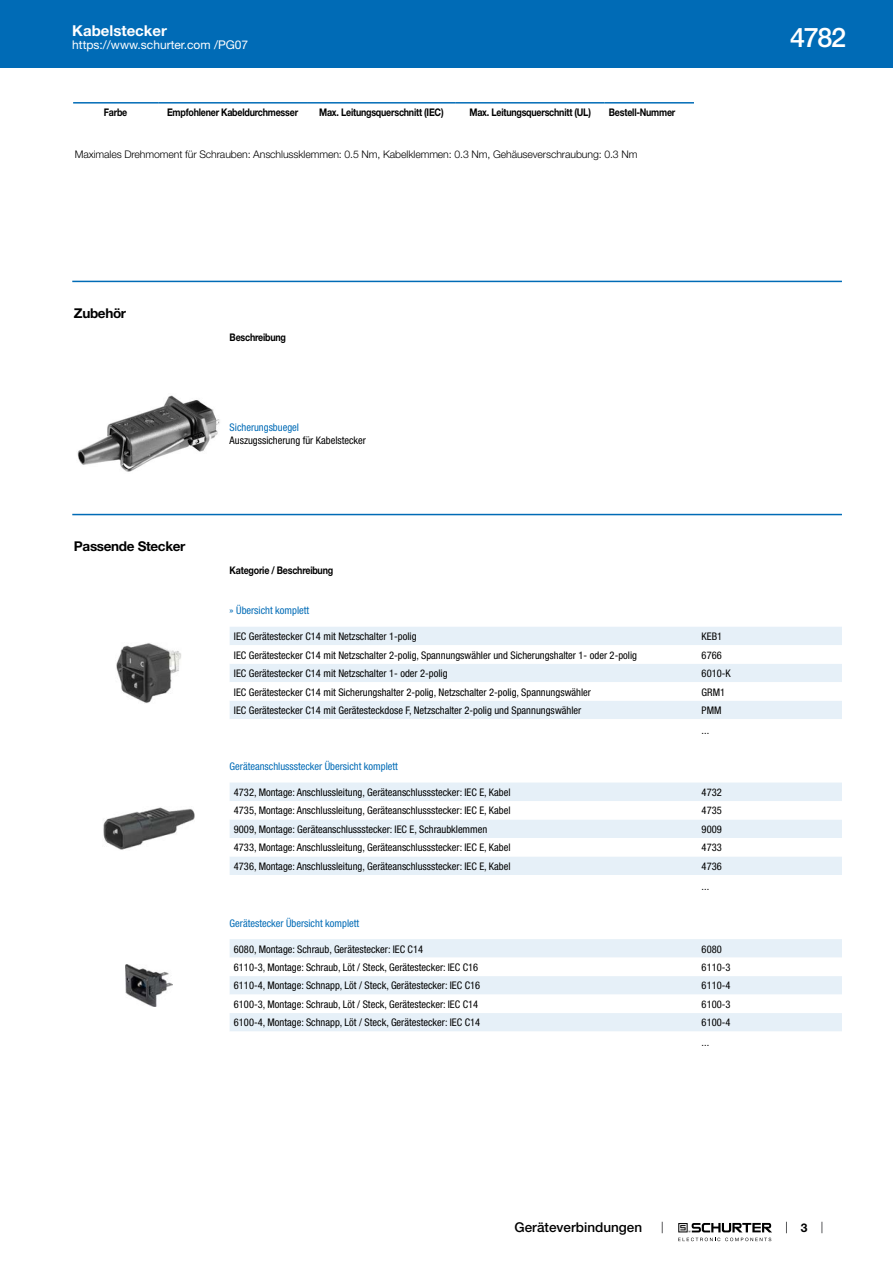
<style>
.page{position:relative;width:893px;height:1263px;background:#fff}
.page>*{position:absolute;margin:0;border:0;box-sizing:border-box;transform-origin:0 0}
.t1{font:500 27px "Helvetica Neue LT";color:#fff}
.t2{font:700 15px "Helvetica Neue LT";color:#fff}
.t3{font:700 13.5px "Helvetica Neue LT";letter-spacing:-.025em;color:#000}
.t4{font:500 13.5px "Helvetica Neue LT";color:#000}
.t5{font:12px "Helvetica Neue LT";color:#fff}
.t6{font:700 12px "Helvetica Neue LT";color:#000}
.t7{font:condensed 10.5px/19.6px "Helvetica Neue LT";color:#000}
.t8{font:700 10.5px "Helvetica Neue LT";letter-spacing:-.025em;color:#000;scale:.85 1}
.t9{font:condensed 10.5px "Helvetica Neue LT";color:#006bb6}
.t10{font:300 10.5px "Helvetica Neue LT";letter-spacing:-.01em;color:#000}
</style>
<div class="page">
<svg style="left:678px;top:1223px;width:94px;height:18px"></svg>
<div style="left:0;top:0;width:893px;height:68px;background:#006bb6"></div>
<hr style="left:73px;top:102px;width:85px;height:2px;background:#006bb6">
<hr style="left:158px;top:102px;width:149px;height:2px;background:#006bb6">
<hr style="left:307px;top:102px;width:149px;height:2px;background:#006bb6">
<hr style="left:456px;top:102px;width:149px;height:2px;background:#006bb6">
<hr style="left:605px;top:102px;width:89px;height:2px;background:#006bb6">
<hr style="left:72px;top:281px;width:770px;height:1px;background:#006bb6">
<img style="left:77px;top:395px;width:143px;height:77px">
<hr style="left:72px;top:514px;width:770px;height:1px;background:#006bb6">
<img style="left:116px;top:643px;width:65px;height:60px">
<div style="left:230px;top:627px;width:612px;height:18px;background:#e6f0f8"></div>
<svg style="left:230px;top:664px;width:612px;height:55px;fill:#e6f0f8"></svg>
<img style="left:103px;top:807px;width:92px;height:43px">
<div style="left:230px;top:782px;width:612px;height:19px;background:#e6f0f8"></div>
<svg style="left:230px;top:820px;width:612px;height:55px;fill:#e6f0f8"></svg>
<img style="left:125px;top:964px;width:47px;height:42px">
<div style="left:230px;top:939px;width:612px;height:18px;background:#e6f0f8"></div>
<svg style="left:230px;top:957px;width:612px;height:74px"></svg>
<h2 class="t2" style="left:72px;top:21px;width:96px">Kabelstecker</h2>
<p class="t5" style="left:72px;top:38px;width:178px">https://www.schurter.com /PG07</p>
<p class="t8" style="left:104px;top:106px;width:29px">Farbe</p>
<p class="t8" style="left:167px;top:106px;width:156px">Empfohlener Kabeldurchmesser</p>
<p class="t8" style="left:319px;top:106px;width:148px">Max. Leitungsquerschnitt (IEC)</p>
<p class="t8" style="left:469px;top:106px;width:144px">Max. Leitungsquerschnitt (UL)</p>
<p class="t8" style="left:609px;top:106px;width:80px">Bestell-Nummer</p>
<p class="t10" style="left:75px;top:148px;width:564px">Maximales Drehmoment für Schrauben: Anschlussklemmen: 0.5 Nm, Kabelklemmen: 0.3 Nm, Gehäuseverschraubung: 0.3 Nm</p>
<p class="t3" style="left:74px;top:304px;width:54px">Zubehör</p>
<p class="t3" style="left:74px;top:537px;width:113px">Passende Stecker</p>
<p class="t8" style="left:230px;top:330px;width:68px">Beschreibung</p>
<p class="t9" style="left:230px;top:421px;width:71px">Sicherungsbuegel</p>
<p class="t7" style="left:230px;top:430px;width:138px">Auszugssicherung für Kabelstecker</p>
<p class="t8" style="left:230px;top:564px;width:123px">Kategorie / Beschreibung</p>
<p class="t9" style="left:230px;top:604px;width:81px">» Übersicht komplett</p>
<p class="t7" style="left:234px;top:626px;width:184px">IEC Gerätestecker C14 mit Netzschalter 1-polig</p>
<p class="t7" style="left:702px;top:626px;width:22px">KEB1</p>
<p class="t7" style="left:234px;top:645px;width:405px">IEC Gerätestecker C14 mit Netzschalter 2-polig, Spannungswähler und Sicherungshalter 1- oder 2-polig</p>
<p class="t7" style="left:702px;top:645px;width:22px">6766</p>
<p class="t7" style="left:234px;top:663px;width:215px">IEC Gerätestecker C14 mit Netzschalter 1- oder 2-polig</p>
<p class="t7" style="left:702px;top:663px;width:31px">6010-K</p>
<p class="t7" style="left:234px;top:682px;width:359px">IEC Gerätestecker C14 mit Sicherungshalter 2-polig, Netzschalter 2-polig, Spannungswähler</p>
<p class="t7" style="left:702px;top:682px;width:25px">GRM1</p>
<p class="t7" style="left:234px;top:700px;width:349px">IEC Gerätestecker C14 mit Gerätesteckdose F, Netzschalter 2-polig und Spannungswähler</p>
<p class="t7" style="left:702px;top:700px;width:21px">PMM ...</p>
<p class="t9" style="left:230px;top:760px;width:170px">Geräteanschlussstecker Übersicht komplett</p>
<p class="t7" style="left:234px;top:782px;width:278px">4732, Montage: Anschlussleitung, Geräteanschlussstecker: IEC E, Kabel</p>
<p class="t7" style="left:702px;top:782px;width:22px">4732</p>
<p class="t7" style="left:234px;top:801px;width:278px">4735, Montage: Anschlussleitung, Geräteanschlussstecker: IEC E, Kabel</p>
<p class="t7" style="left:702px;top:801px;width:22px">4735</p>
<p class="t7" style="left:234px;top:819px;width:255px">9009, Montage: Geräteanschlussstecker: IEC E, Schraubklemmen</p>
<p class="t7" style="left:702px;top:819px;width:22px">9009</p>
<p class="t7" style="left:234px;top:838px;width:278px">4733, Montage: Anschlussleitung, Geräteanschlussstecker: IEC E, Kabel</p>
<p class="t7" style="left:702px;top:838px;width:22px">4733</p>
<p class="t7" style="left:234px;top:856px;width:278px">4736, Montage: Anschlussleitung, Geräteanschlussstecker: IEC E, Kabel</p>
<p class="t7" style="left:702px;top:856px;width:22px">4736 ...</p>
<p class="t9" style="left:230px;top:917px;width:131px">Gerätestecker Übersicht komplett</p>
<p class="t7" style="left:234px;top:939px;width:191px">6080, Montage: Schraub, Gerätestecker: IEC C14</p>
<p class="t7" style="left:702px;top:939px;width:22px">6080</p>
<p class="t7" style="left:234px;top:957px;width:246px">6110-3, Montage: Schraub, Löt / Steck, Gerätestecker: IEC C16</p>
<p class="t7" style="left:702px;top:957px;width:30px">6110-3</p>
<p class="t7" style="left:234px;top:976px;width:248px">6110-4, Montage: Schnapp, Löt / Steck, Gerätestecker: IEC C16</p>
<p class="t7" style="left:702px;top:976px;width:30px">6110-4</p>
<p class="t7" style="left:234px;top:994px;width:246px">6100-3, Montage: Schraub, Löt / Steck, Gerätestecker: IEC C14</p>
<p class="t7" style="left:702px;top:994px;width:30px">6100-3</p>
<p class="t7" style="left:234px;top:1013px;width:248px">6100-4, Montage: Schnapp, Löt / Steck, Gerätestecker: IEC C14</p>
<p class="t7" style="left:702px;top:1013px;width:30px">6100-4 ...</p>
<h1 class="t1" style="left:790px;top:21px;width:57px">4782</h1>
<p class="t4" style="left:515px;top:1219px;width:129px">Geräteverbindungen</p>
<p class="t6" style="left:801px;top:1220px;width:8px">3</p>
</div>
